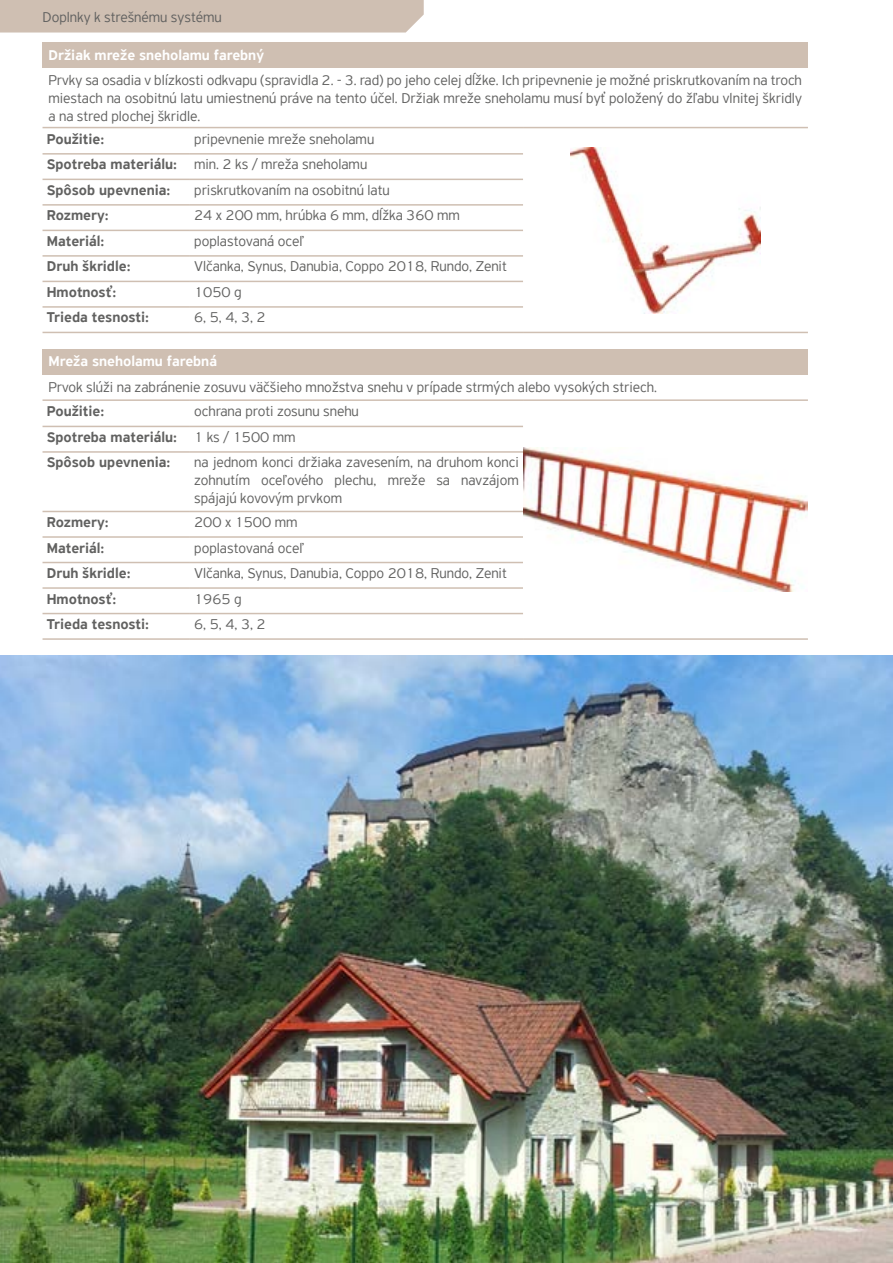
<style>
.page{position:relative;width:893px;height:1263px;background:#fff}
.page>*{position:absolute;margin:0;border:0;box-sizing:border-box;transform-origin:0 0}
.t1{font:300 15px/18px "PF Highway Sans Pro";color:#616160;text-align:justify}
.t2{font:500 15px/25.5px "PF Highway Sans Pro";color:#616160}
.t3{font:500 15px "PF Highway Sans Pro";color:#fff}
.s1{font-weight:500}
.s2{font-weight:300}
</style>
<div class="page">
<div style="left:0;top:0;width:424px;height:33px;background:#cfbfb2"></div>
<div style="left:43px;top:349px;width:765px;height:26px;background:#cfbfb2"></div>
<hr style="left:43px;top:399px;width:147px;height:2px;background:#cfbfb2">
<hr style="left:190px;top:399px;width:333px;height:2px;background:#cfbfb2">
<hr style="left:523px;top:399px;width:285px;height:2px;background:#cfbfb2">
<hr style="left:43px;top:426px;width:147px;height:1px;background:#cfbfb2">
<hr style="left:190px;top:426px;width:333px;height:1px;background:#cfbfb2">
<hr style="left:43px;top:451px;width:147px;height:2px;background:#cfbfb2">
<hr style="left:190px;top:451px;width:333px;height:2px;background:#cfbfb2">
<hr style="left:43px;top:511px;width:147px;height:1px;background:#cfbfb2">
<hr style="left:190px;top:511px;width:333px;height:1px;background:#cfbfb2">
<hr style="left:43px;top:536px;width:147px;height:2px;background:#cfbfb2">
<hr style="left:190px;top:536px;width:333px;height:2px;background:#cfbfb2">
<hr style="left:43px;top:562px;width:147px;height:1px;background:#cfbfb2">
<hr style="left:190px;top:562px;width:333px;height:1px;background:#cfbfb2">
<hr style="left:43px;top:587px;width:147px;height:2px;background:#cfbfb2">
<hr style="left:190px;top:587px;width:333px;height:2px;background:#cfbfb2">
<hr style="left:43px;top:613px;width:147px;height:1px;background:#cfbfb2">
<hr style="left:190px;top:613px;width:333px;height:1px;background:#cfbfb2">
<hr style="left:43px;top:638px;width:147px;height:2px;background:#cfbfb2">
<hr style="left:190px;top:638px;width:333px;height:2px;background:#cfbfb2">
<hr style="left:523px;top:638px;width:285px;height:2px;background:#cfbfb2">
<img style="left:523px;top:448px;width:285px;height:143px">
<div style="left:43px;top:43px;width:765px;height:25px;background:#cfbfb2"></div>
<hr style="left:43px;top:127px;width:147px;height:1px;background:#cfbfb2">
<hr style="left:190px;top:127px;width:333px;height:1px;background:#cfbfb2">
<hr style="left:523px;top:127px;width:285px;height:1px;background:#cfbfb2">
<hr style="left:43px;top:153px;width:147px;height:2px;background:#cfbfb2">
<hr style="left:43px;top:179px;width:147px;height:1px;background:#cfbfb2">
<hr style="left:190px;top:179px;width:333px;height:1px;background:#cfbfb2">
<hr style="left:43px;top:204px;width:147px;height:2px;background:#cfbfb2">
<hr style="left:190px;top:204px;width:333px;height:2px;background:#cfbfb2">
<hr style="left:43px;top:230px;width:147px;height:1px;background:#cfbfb2">
<hr style="left:190px;top:230px;width:333px;height:1px;background:#cfbfb2">
<hr style="left:43px;top:255px;width:147px;height:2px;background:#cfbfb2">
<hr style="left:190px;top:255px;width:333px;height:2px;background:#cfbfb2">
<hr style="left:43px;top:281px;width:147px;height:1px;background:#cfbfb2">
<hr style="left:190px;top:281px;width:333px;height:1px;background:#cfbfb2">
<hr style="left:43px;top:306px;width:147px;height:2px;background:#cfbfb2">
<hr style="left:190px;top:306px;width:333px;height:2px;background:#cfbfb2">
<hr style="left:43px;top:332px;width:147px;height:1px;background:#cfbfb2">
<hr style="left:190px;top:332px;width:333px;height:1px;background:#cfbfb2">
<hr style="left:523px;top:332px;width:285px;height:1px;background:#cfbfb2">
<hr style="left:190px;top:153px;width:333px;height:2px;background:#cfbfb2">
<img style="left:571px;top:147px;width:190px;height:167px">
<img style="left:0;top:656px;width:893px;height:607px">
<p class="t1" style="left:43px;top:8px;width:181px">Doplnky k strešnému systému</p>
<p class="t3" style="left:49px;top:46px;width:217px">Držiak mreže sneholamu farebný</p>
<p class="t1" style="left:49px;top:71px;width:755px">Prvky sa osadia v blízkosti odkvapu (spravidla 2. - 3. rad) po jeho celej dĺžke. Ich pripevnenie je možné priskrutkovaním na troch miestach na osobitnú latu umiestnenú práve na tento účel. Držiak mreže sneholamu musí byť položený do žľabu vlnitej škridly a na stred plochej škridle.</p>
<p class="t2" style="left:47px;top:126px;width:59px">Použitie:</p>
<p class="t1" style="left:47px;top:126px;width:329px;line-height:25.5px;text-align:left;text-indent:147px">pripevnenie mreže sneholamu<br><span class="s1">Spotreba materiálu:</span> min. 2 ks / mreža sneholamu<br><span class="s1">Spôsob upevnenia:</span></p>
<p class="t1" style="left:194px;top:181px;width:197px">priskrutkovaním na osobitnú latu</p>
<p class="t2" style="left:47px;top:203px;width:63px">Rozmery:</p>
<p class="t1" style="left:194px;top:206px;width:267px">24 x 200 mm, hrúbka 6 mm, dĺžka 360 mm</p>
<p class="t2" style="left:47px;top:228px;width:59px">Materiál:</p>
<p class="t1" style="left:194px;top:232px;width:111px">poplastovaná oceľ</p>
<p class="t2" style="left:47px;top:254px;width:85px">Druh škridle:</p>
<p class="t1" style="left:194px;top:257px;width:314px">Vlčanka, Synus, Danubia, Coppo 2018, Rundo, Zenit</p>
<p class="t2" style="left:47px;top:279px;width:71px">Hmotnosť:</p>
<p class="t1" style="left:194px;top:283px;width:49px">1050 g</p>
<p class="t2" style="left:47px;top:305px;width:104px">Trieda tesnosti:</p>
<p class="t1" style="left:194px;top:308px;width:73px">6, 5, 4, 3, 2</p>
<p class="t3" style="left:49px;top:353px;width:170px">Mreža sneholamu farebná</p>
<p class="t1" style="left:49px;top:378px;width:610px">Prvok slúži na zabránenie zosuvu väčšieho množstva snehu v prípade strmých alebo vysokých striech.</p>
<p class="t2" style="left:47px;top:399px;width:59px">Použitie:</p>
<p class="t2" style="left:47px;top:399px;width:314px;text-indent:147px"><span class="s2">ochrana proti zosunu snehu<br></span>Spotreba materiálu: <span class="s2">1 ks / 1500 mm<br></span>Spôsob upevnenia:</p>
<p class="t1" style="left:194px;top:453px;width:326px">na jednom konci držiaka zavesením, na druhom konci zohnutím oceľového plechu, mreže sa navzájom spájajú kovovým prvkom</p>
<p class="t2" style="left:47px;top:510px;width:63px">Rozmery:</p>
<p class="t1" style="left:194px;top:513px;width:105px">200 x 1500 mm</p>
<p class="t2" style="left:47px;top:535px;width:59px">Materiál:</p>
<p class="t1" style="left:194px;top:538px;width:111px">poplastovaná oceľ</p>
<p class="t2" style="left:47px;top:561px;width:85px">Druh škridle:</p>
<p class="t1" style="left:194px;top:564px;width:314px">Vlčanka, Synus, Danubia, Coppo 2018, Rundo, Zenit</p>
<p class="t2" style="left:47px;top:586px;width:71px">Hmotnosť:</p>
<p class="t1" style="left:194px;top:589px;width:49px">1965 g</p>
<p class="t2" style="left:47px;top:612px;width:104px">Trieda tesnosti:</p>
<p class="t1" style="left:194px;top:615px;width:73px">6, 5, 4, 3, 2</p>
</div>
